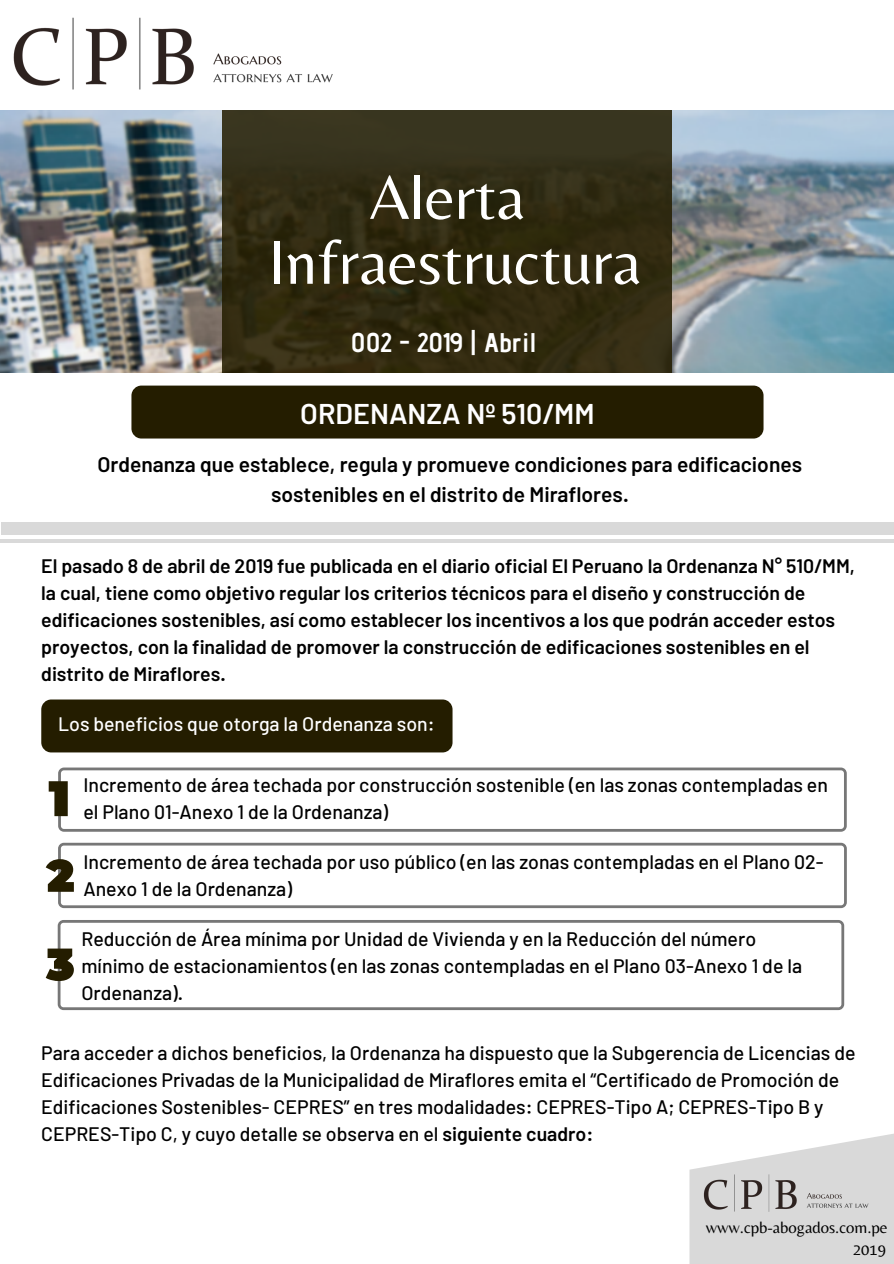
<style>
.page{position:relative;width:894px;height:1264px;background:#fff}
.page>*{position:absolute;margin:0;border:0;box-sizing:border-box;transform-origin:0 0}
.t1{font:64.2px "Belleza";color:#fff}
.t2{font:600 28.5px "Barlow";color:#fff}
.t3{font:700 27px "Advent Pro";color:#fff}
.t4{font:600 21px/29.2px "Barlow";color:#000;text-align:center}
.t5{font:500 19.5px/27px "Barlow";color:#000}
.t6{font:600 19.5px/27px "Barlow";color:#000}
.t7{font:500 19.5px "Barlow";color:#fff}
.t8{font:16.65px/22.6px "Belleza";color:#000;text-align:right}
.s1{font-weight:600}
</style>
<div class="page">
<img style="left:13px;top:17px;width:320px;height:73px">
<img style="left:0;top:110px;width:893px;height:263px">
<div style="left:222px;top:110px;width:449px;height:262px;background:linear-gradient(to right,#312c13,#322d14)"></div>
<div style="left:131px;top:385px;width:632px;height:53px;background:#241d00;border-radius:10px"></div>
<svg style="left:689px;top:1134px;width:204px;height:129px"></svg>
<img style="left:699px;top:1169px;width:171px;height:47px">
<div style="left:2px;top:522px;width:891px;height:12px;background:#d9d9d9"></div>
<hr style="left:0;top:539px;width:893px;height:4px;background:#d9d9d9">
<div style="left:41px;top:699px;width:411px;height:53px;background:#241d00;border-radius:10px"></div>
<svg style="left:58px;top:767px;width:788px;height:64px"></svg>
<svg style="left:58px;top:842px;width:788px;height:66px"></svg>
<svg style="left:58px;top:920px;width:786px;height:90px"></svg>
<svg style="left:49px;top:781px;width:19px;height:35px"></svg>
<svg style="left:46px;top:859px;width:28px;height:32px"></svg>
<svg style="left:46px;top:948px;width:28px;height:33px"></svg>
<h1 class="t1" style="left:369px;top:159px;width:157px">Alerta</h1>
<h1 class="t1" style="left:268px;top:224px;width:374px">Infraestructura</h1>
<h3 class="t3" style="left:351px;top:326px;width:187px">002 - 2019 | Abril</h3>
<h2 class="t2" style="left:300px;top:395px;width:296px">ORDENANZA Nº 510/MM</h2>
<p class="t4" style="left:97px;top:449px;width:706px">Ordenanza que establece, regula y promueve condiciones para edificaciones sostenibles en el distrito de Miraflores.</p>
<p class="t6" style="left:41px;top:551px;width:815px">El pasado 8 de abril de 2019 fue publicada en el diario oficial El Peruano la Ordenanza N° 510/MM, la cual, tiene como objetivo regular los criterios técnicos para el diseño y construcción de edificaciones sostenibles, así como establecer los incentivos a los que podrán acceder estos proyectos, con la finalidad de promover la construcción de edificaciones sostenibles en el distrito de Miraflores.</p>
<p class="t7" style="left:58px;top:711px;width:378px">Los beneficios que otorga la Ordenanza son:</p>
<p class="t5" style="left:83px;top:770px;width:746px">Incremento de área techada por construcción sostenible (en las zonas contempladas en el Plano 01-Anexo 1 de la Ordenanza)</p>
<p class="t5" style="left:83px;top:847px;width:741px">Incremento de área techada por uso público (en las zonas contempladas en el Plano 02-<br>Anexo 1 de la Ordenanza)</p>
<p class="t5" style="left:81px;top:924px;width:722px">Reducción de Área mínima por Unidad de Vivienda y en la Reducción del número mínimo de estacionamientos (en las zonas contempladas en el Plano 03-Anexo 1 de la<br>Ordenanza).</p>
<p class="t5" style="left:41px;top:1038px;width:815px">Para acceder a dichos beneficios, la Ordenanza ha dispuesto que la Subgerencia de Licencias de Edificaciones Privadas de la Municipalidad de Miraflores emita el “Certificado de Promoción de Edificaciones Sostenibles- CEPRES” en tres modalidades: CEPRES-Tipo A; CEPRES-Tipo B y CEPRES-Tipo C, y cuyo detalle se observa en el <span class="s1">siguiente cuadro:</span></p>
<p class="t8" style="left:705px;top:1215px;width:183px">www.cpb-abogados.com.pe<br>2019</p>
</div>
